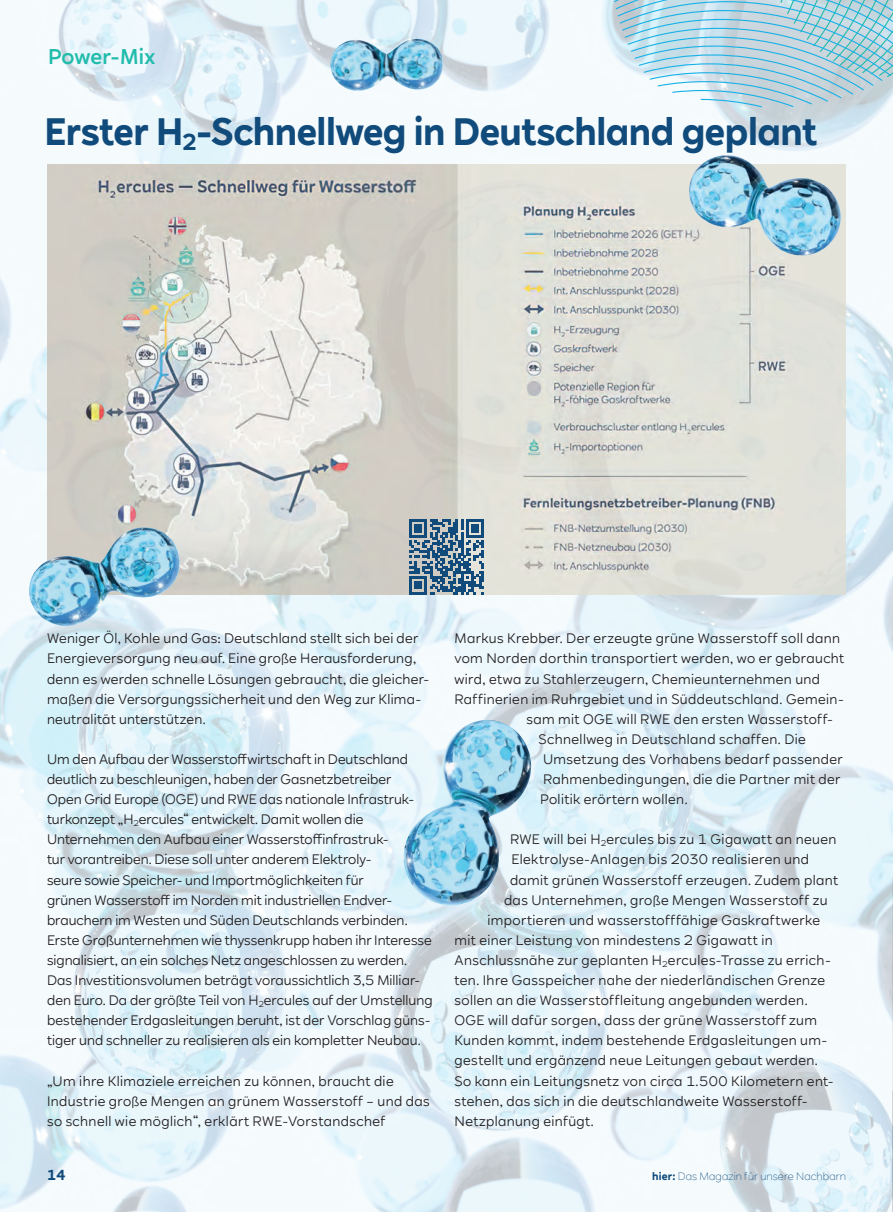
<style>
.page{position:relative;width:893px;height:1212px;background:#fff}
.page>*{position:absolute;margin:0;border:0;box-sizing:border-box;transform-origin:0 0}
.t1{font:700 37.5px "RWE Sans";letter-spacing:-.015em;color:#104b7b}
.t2{font:500 21px "RWE Sans";letter-spacing:.005em;color:#22bcac}
.t3{font:700 14.25px "RWE Sans";color:#104b7b}
.t4{font:13.5px/20.1px "RWE Sans";letter-spacing:.025em;color:#231f20}
.t5{font:13.5px/20.1px "RWE Sans";color:#231f20}
.t6{font:300 10.5px "RWE Sans";letter-spacing:.01em;color:#104b7b}
.s1{font-weight:700}
</style>
<div class="page">
<img style="left:0;top:0;width:893px;height:1212px">
<svg style="left:612px;top:0;width:281px;height:107px;background:#b7d7e3"></svg>
<img style="left:48px;top:164px;width:797px;height:431px">
<img style="left:29px;top:527px;width:151px;height:99px">
<img style="left:330px;top:39px;width:113px;height:52px">
<img style="left:689px;top:155px;width:152px;height:101px">
<img style="left:404px;top:720px;width:127px;height:186px">
<svg style="left:409px;top:519px;width:75px;height:75px;background:#63849c"></svg>
<h2 class="t2" style="left:48px;top:43px;width:109px">Power-Mix</h2>
<h1 class="t1" style="left:44px;top:108px;width:774px">Erster H<sub>2</sub>-Schnellweg in Deutschland geplant</h1>
<p class="t4" style="left:47px;top:629px;width:384px">Weniger Öl, Kohle und Gas: Deutschland stellt sich bei der Energieversorgung neu auf. Eine große Herausforderung, denn es werden schnelle Lösungen gebraucht, die gleicher&shy;maßen die Versorgungssicherheit und den Weg zur Klima&shy;neutralität unterstützen.</p>
<p class="t5" style="left:47px;top:749px;width:387px">Um den Aufbau der Wasserstoffwirtschaft in Deutschland deutlich zu beschleunigen, haben der Gasnetzbetreiber<br>Open Grid Europe (OGE) und RWE das nationale Infrastruk&shy;turkonzept „H<sub>2</sub>ercules“ entwickelt. Damit wollen die Unternehmen den Aufbau einer Wasserstoffinfrastruk-<br>tur vorantreiben. Diese soll unter anderem Elektroly-<br>seure sowie Speicher- und Importmöglichkeiten für<br>grünen Wasserstoff im Norden mit industriellen Endver&shy;brauchern im Westen und Süden Deutschlands verbinden.<br>Erste Großunternehmen wie thyssenkrupp haben ihr Interesse signalisiert, an ein solches Netz angeschlossen zu werden.<br>Das Investitionsvolumen beträgt voraussichtlich 3,5 Milliar&shy;den Euro. Da der größte Teil von H<sub>2</sub>ercules auf der Umstellung bestehender Erdgasleitungen beruht, ist der Vorschlag güns&shy;tiger und schneller zu realisieren als ein kompletter Neubau.</p>
<p class="t4" style="left:47px;top:1071px;width:384px">„Um ihre Klimaziele erreichen zu können, braucht die<br>Industrie große Mengen an grünem Wasserstoff – und das so schnell wie möglich“, erklärt RWE-Vorstandschef</p>
<p class="t4" style="left:454px;top:629px;width:387px">Markus Krebber. Der erzeugte grüne Wasserstoff soll dann</p>
<p class="t4" style="left:454px;top:649px;width:391px">vom Norden dorthin transportiert werden, wo er gebraucht</p>
<p class="t4" style="left:454px;top:669px;width:367px">wird, etwa zu Stahlerzeugern, Chemieunternehmen und</p>
<p class="t4" style="left:454px;top:689px;width:391px">Raffinerien im Ruhrgebiet und in Süddeutschland. Gemein-</p>
<p class="t4" style="left:526px;top:709px;width:308px">sam mit OGE will RWE den ersten Wasserstoff-</p>
<p class="t4" style="left:538px;top:729px;width:269px">Schnellweg in Deutschland schaffen. Die</p>
<p class="t4" style="left:543px;top:749px;width:301px">Umsetzung des Vorhabens bedarf passender</p>
<p class="t4" style="left:543px;top:769px;width:299px">Rahmenbedingungen, die die Partner mit der</p>
<p class="t4" style="left:540px;top:789px;width:149px">Politik erörtern wollen.</p>
<p class="t4" style="left:510px;top:830px;width:328px">RWE will bei H<sub>2</sub>ercules bis zu 1 Gigawatt an neuen</p>
<p class="t4" style="left:511px;top:850px;width:299px">Elektrolyse-Anlagen bis 2030 realisieren und</p>
<p class="t4" style="left:510px;top:870px;width:330px">damit grünen Wasserstoff erzeugen. Zudem plant</p>
<p class="t4" style="left:504px;top:890px;width:325px">das Unternehmen, große Mengen Wasserstoff zu</p>
<p class="t4" style="left:487px;top:910px;width:334px">importieren und wasserstofffähige Gaskraftwerke</p>
<p class="t4" style="left:454px;top:930px;width:320px">mit einer Leistung von mindestens 2 Gigawatt in</p>
<p class="t4" style="left:454px;top:950px;width:378px">Anschlussnähe zur geplanten H<sub>2</sub>ercules-Trasse zu errich-</p>
<p class="t4" style="left:454px;top:970px;width:372px">ten. Ihre Gasspeicher nahe der niederländischen Grenze</p>
<p class="t4" style="left:454px;top:990px;width:355px">sollen an die Wasserstoffleitung angebunden werden.</p>
<p class="t4" style="left:454px;top:1010px;width:364px">OGE will dafür sorgen, dass der grüne Wasserstoff zum</p>
<p class="t4" style="left:454px;top:1031px;width:374px">Kunden kommt, indem bestehende Erdgasleitungen um-</p>
<p class="t4" style="left:454px;top:1051px;width:365px">gestellt und ergänzend neue Leitungen gebaut werden.</p>
<p class="t4" style="left:454px;top:1071px;width:381px">So kann ein Leitungsnetz von circa 1.500 Kilometern ent-</p>
<p class="t4" style="left:454px;top:1091px;width:355px">stehen, das sich in die deutschlandweite Wasserstoff-</p>
<p class="t4" style="left:454px;top:1111px;width:141px">Netzplanung einfügt.</p>
<p class="t3" style="left:47px;top:1166px;width:21px">14</p>
<p class="t6" style="left:652px;top:1170px;width:195px"><span class="s1">hier:</span> Das Magazin für unsere Nachbarn</p>
</div>
